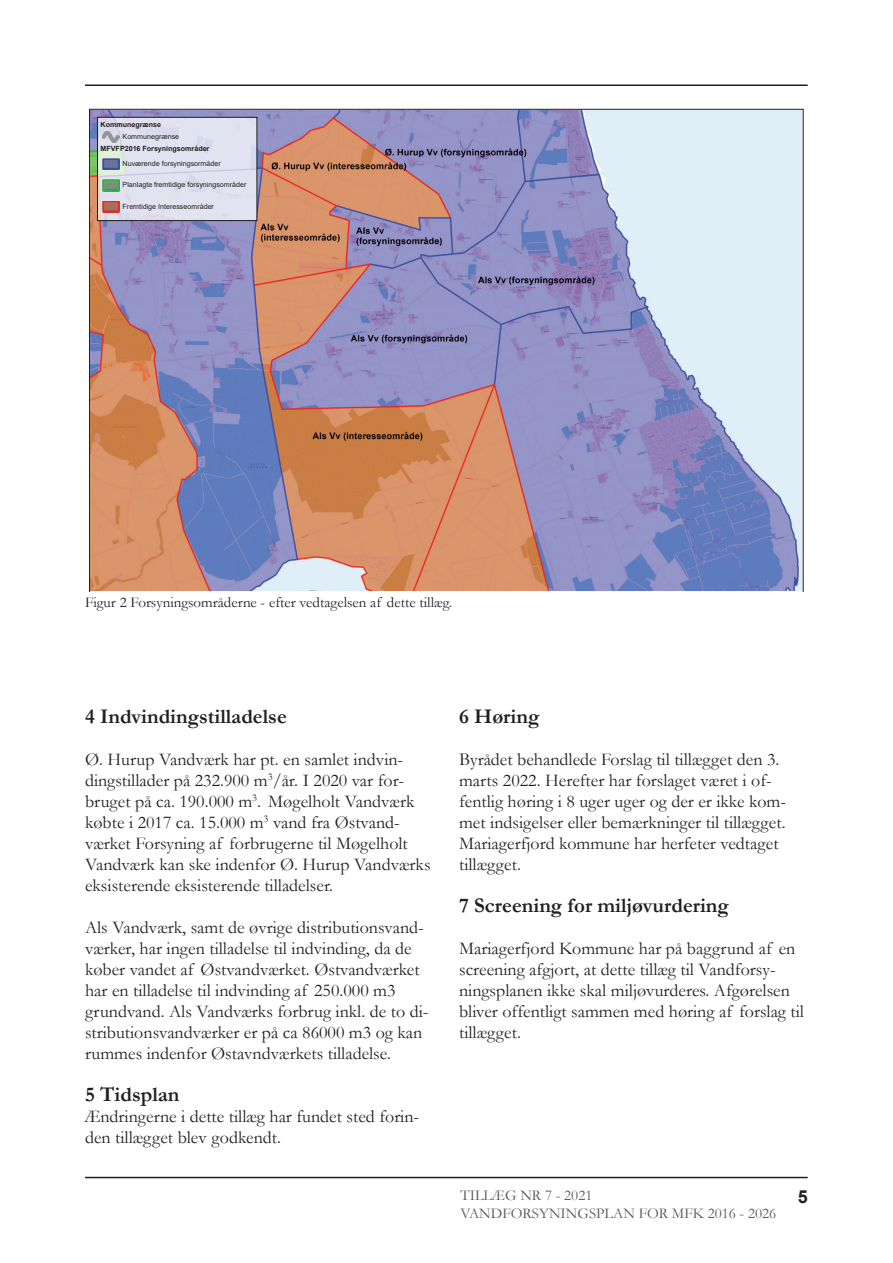
<style>
.page{position:relative;width:893px;height:1263px;background:#fff}
.page>*{position:absolute;margin:0;border:0;box-sizing:border-box;transform-origin:0 0}
.t1{font:700 21px "Garamond";color:#231f20}
.t2{font:18px/21px "Garamond";color:#231f20}
.t3{font:700 18px "Arial";color:#231f20}
.t4{font:15px "Garamond";color:#231f20}
.t5{font:15px "Garamond";color:#57585a}
.t6{font:7.05px "Arial";color:#231f20}
.t7{font:700 7.05px "Arial";color:#231f20}
</style>
<div class="page">
<svg style="left:89px;top:109px;width:714px;height:482px;background:#ad9eb0"></svg>
<hr style="left:85px;top:85px;width:723px;height:1px;background:#231f20">
<hr style="left:85px;top:1177px;width:723px;height:1px;background:#231f20">
<p class="t7" style="left:101px;top:120px;width:62px">Kommunegrænse</p>
<p class="t6" style="left:123px;top:133px;width:58px">Kommunegrænse</p>
<p class="t7" style="left:101px;top:145px;width:110px">MFVFP2016 Forsyningsområder</p>
<p class="t6" style="left:123px;top:160px;width:100px">Nuværende forsyningsormåder</p>
<p class="t6" style="left:123px;top:181px;width:125px">Planlagte fremtidige forsyningsområder</p>
<p class="t6" style="left:123px;top:202px;width:93px">Fremtidige Interesseområder</p>
<p class="t4" style="left:85px;top:594px;width:369px">Figur 2 Forsyningsområderne - efter vedtagelsen af dette tillæg.</p>
<p class="t1" style="left:85px;top:705px;width:203px">4 Indvindingstilladelse</p>
<p class="t2" style="left:85px;top:749px;width:347px">Ø. Hurup Vandværk har pt. en samlet indvin&shy;dingstillader på 232.900 m<sup>3</sup>/år. I 2020 var for&shy;bruget på ca. 190.000 m<sup>3</sup>. Møgelholt Vandværk købte i 2017 ca. 15.000 m<sup>3</sup> vand fra Østvand&shy;værket Forsyning af forbrugerne til Møgelholt Vandværk kan ske indenfor Ø. Hurup Vandværks eksisterende eksisterende tilladelser.</p>
<p class="t2" style="left:85px;top:917px;width:345px">Als Vandværk, samt de øvrige distributionsvand&shy;værker, har ingen tilladelse til indvinding, da de køber vandet af Østvandværket. Østvandværket har en tilladelse til indvinding af 250.000 m3 grundvand. Als Vandværks forbrug inkl. de to di&shy;stributionsvandværker er på ca 86000 m3 og kan rummes indenfor Østavndværkets tilladelse.</p>
<p class="t1" style="left:85px;top:1083px;width:96px">5 Tidsplan</p>
<p class="t2" style="left:85px;top:1106px;width:336px">Ændringerne i dette tillæg har fundet sted forin&shy;den tillægget blev godkendt.</p>
<p class="t1" style="left:459px;top:705px;width:82px">6 Høring</p>
<p class="t2" style="left:459px;top:749px;width:328px">Byrådet behandlede Forslag til tillægget den 3. marts 2022. Herefter har forslaget været i of&shy;fentlig høring i 8 uger uger og der er ikke kom&shy;met indsigelser eller bemærkninger til tillægget.<br>Mariagerfjord kommune har herfeter vedtaget tillægget.</p>
<p class="t1" style="left:459px;top:894px;width:271px">7 Screening for miljøvurdering</p>
<p class="t2" style="left:459px;top:938px;width:346px">Mariagerfjord Kommune har på baggrund af en screening afgjort, at dette tillæg til Vandforsy&shy;ningsplanen ikke skal miljøvurderes. Afgørelsen bliver offentligt sammen med høring af forslag til tillægget.</p>
<p class="t5" style="left:460px;top:1187px;width:133px">TILLÆG NR 7 - 2021</p>
<p class="t3" style="left:798px;top:1187px;width:12px">5</p>
<p class="t5" style="left:460px;top:1205px;width:317px">VANDFORSYNINGSPLAN FOR MFK 2016 - 2026</p>
</div>
